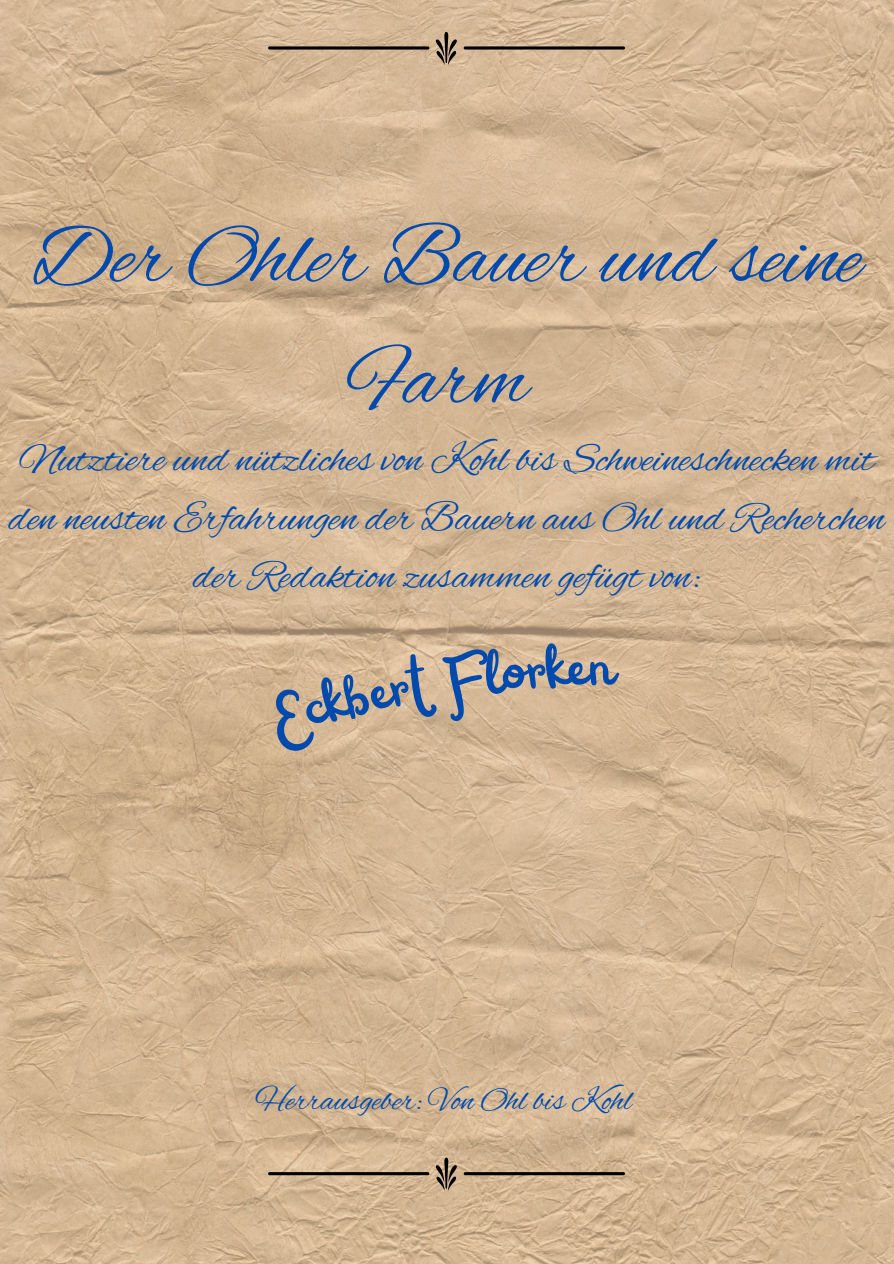
<style>
.page{position:relative;width:894px;height:1264px;background:#fff}
.page>*{position:absolute;margin:0;border:0;box-sizing:border-box;transform-origin:0 0}
.t1{font:87px/121.5px "Alex Brush";color:#004aad;text-align:center}
.t2{font:42px/58.5px "Alex Brush";color:#004aad;text-align:center}
.t3{font:33px "Alex Brush";color:#004aad}
</style>
<div class="page">
<img style="left:0;top:0;width:893px;height:1263px">
<svg style="left:435px;top:32px;width:22px;height:33px"></svg>
<svg style="left:463px;top:46px;width:161px;height:4px"></svg>
<svg style="left:268px;top:46px;width:161px;height:4px"></svg>
<svg style="left:435px;top:1157px;width:22px;height:33px"></svg>
<hr style="left:463px;top:1172px;width:161px;height:3px;background:#000;border-radius:2px">
<hr style="left:268px;top:1172px;width:161px;height:3px;background:#000;border-radius:2px">
<svg style="left:266px;top:641px;width:353px;height:114px;background:#d5b896"></svg>
<p class="t1" style="left:32px;top:202px;width:830px">Der Ohler Bauer und seine<br>Farm</p>
<h1 class="t2" style="left:9px;top:433px;width:877px">Nutztiere und nützliches von Kohl bis Schweineschnecken mit den neusten Erfahrungen der Bauern aus Ohl und Recherchen der Redaktion zusammen gefügt von:</h1>
<p class="t3" style="left:255px;top:1081px;width:378px">Herrausgeber: Von Ohl bis Kohl</p>
</div>
